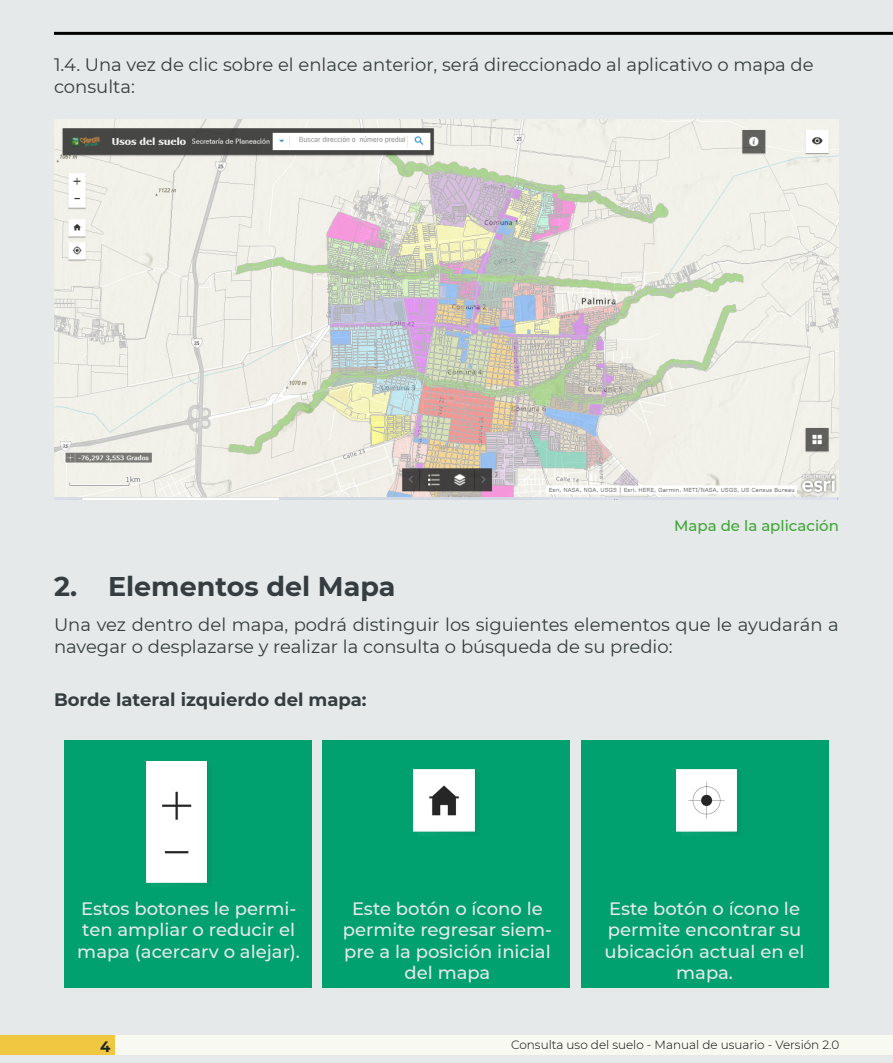
<style>
.page{position:relative;width:893px;height:1063px;background:#e5e9e9}
.page>*{position:absolute;margin:0;border:0;box-sizing:border-box;transform-origin:0 0}
.t1{font:700 27px "Montserrat";color:#353d40}
.t2{font:18px/21.6px "Montserrat";color:#353d40}
.t3{font:500 18px/21.6px "Montserrat";color:#e5e9e9;text-align:center}
.t4{font:700 18px "Montserrat";color:#353d40}
.t5{font:500 15px "Montserrat";color:#3fa535}
.t6{font:700 15px "Montserrat";color:#1e2521}
.t7{font:300 12px "Montserrat";color:#000}
</style>
<div class="page">
<div style="left:0;top:1035px;width:893px;height:20px;background:#f8faf2"></div>
<hr style="left:54px;top:32px;width:839px;height:3px;background:#010202">
<div style="left:0;top:1035px;width:115px;height:20px;background:#efc741"></div>
<img style="left:54px;top:119px;width:785px;height:380px">
<div style="left:65px;top:741px;width:247px;height:247px;background:#00a16f"></div>
<div style="left:581px;top:741px;width:247px;height:247px;background:#00a16f"></div>
<div style="left:323px;top:741px;width:247px;height:247px;background:#00a16f"></div>
<img style="left:147px;top:761px;width:61px;height:126px">
<img style="left:414px;top:770px;width:62px;height:65px">
<img style="left:676px;top:770px;width:62px;height:65px">
<p class="t2" style="left:54px;top:54px;width:761px">1.4. Una vez de clic sobre el enlace anterior, será direccionado al aplicativo o mapa de consulta:</p>
<p class="t5" style="left:674px;top:515px;width:166px">Mapa de la aplicación</p>
<h1 class="t1" style="left:54px;top:567px;width:343px">2. Elementos del Mapa</h1>
<p class="t2" style="left:54px;top:613px;width:786px">Una vez dentro del mapa, podrá distinguir los siguientes elementos que le ayudarán a navegar o desplazarse y realizar la consulta o búsqueda de su predio:</p>
<p class="t4" style="left:54px;top:687px;width:314px">Borde lateral izquierdo del mapa:</p>
<p class="t3" style="left:77px;top:897px;width:224px;text-align:left">Estos botones le permi&shy;ten ampliar o reducir el mapa (acercarv o alejar).</p>
<p class="t3" style="left:343px;top:897px;width:211px">Este botón o ícono le permite regresar siem&shy;pre a la posición inicial del mapa</p>
<p class="t3" style="left:605px;top:897px;width:202px">Este botón o ícono le permite encontrar su ubicación actual en el mapa.</p>
<p class="t6" style="left:100px;top:1036px;width:12px">4</p>
<p class="t7" style="left:511px;top:1036px;width:330px">Consulta uso del suelo - Manual de usuario - Versión 2.0</p>
</div>
